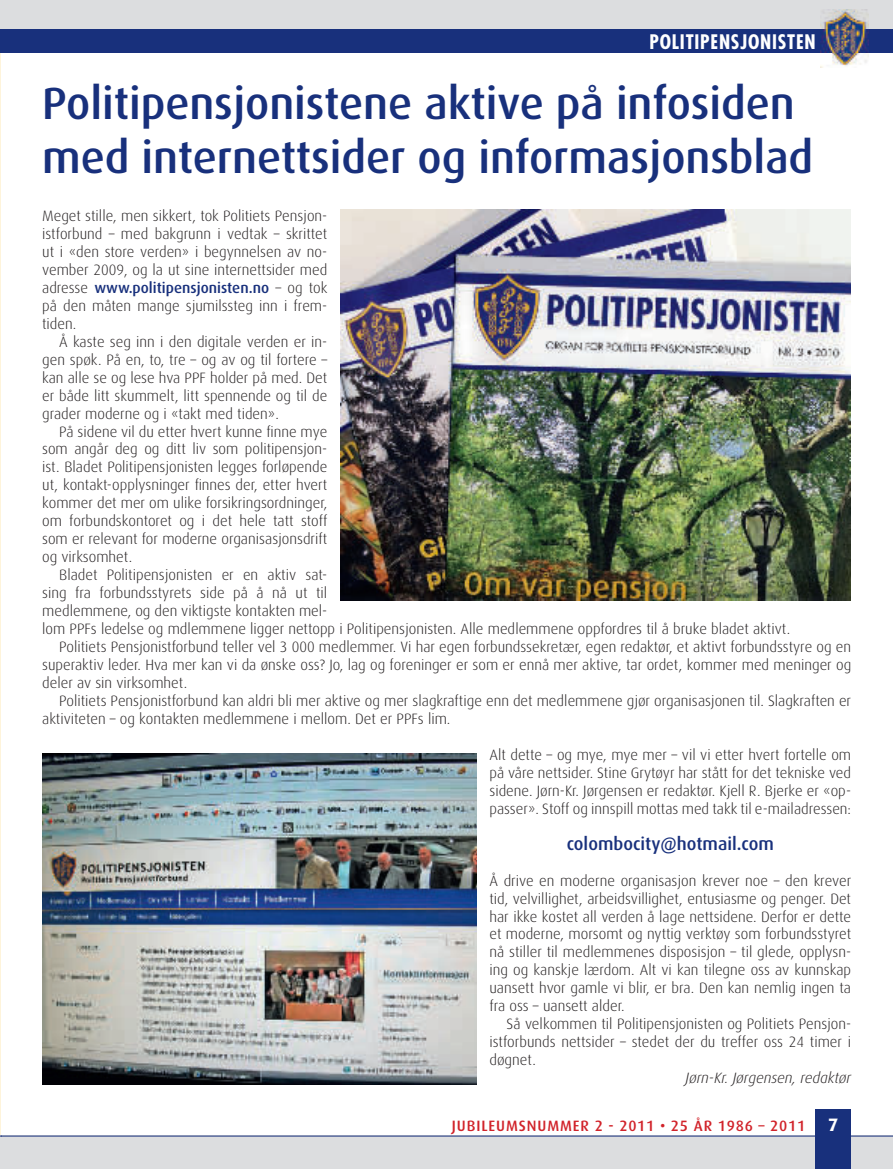
<style>
.page{position:relative;width:893px;height:1169px;background:#fff}
.page>*{position:absolute;margin:0;border:0;box-sizing:border-box;transform-origin:0 0}
.t1{font:500 45px/54px "Dax OT";color:#18307c}
.t2{font:700 condensed 19.5px "Futura";letter-spacing:.04em;color:#fff}
.t3{font:500 18px "Dax OT";color:#18307c}
.t4{font:700 18px "Dax OT";color:#fff}
.t5{font:300 15px/18px "Dax OT";color:#231f20;text-align:justify}
.t6{font:500 15px "Dax OT";letter-spacing:.06em;color:#d1232a}
.t7{font:italic 300 15px "Dax OT";color:#231f20}
.s1{font-weight:500;color:#18307c}
</style>
<div class="page">
<hr style="left:0;top:53px;width:1px;height:1082px;background:#fef4db">
<div style="left:0;top:1135px;width:892px;height:34px;background:#dcdddf"></div>
<div style="left:815px;top:1109px;width:35px;height:60px;background:#18307c"></div>
<hr style="left:0;top:1135px;width:892px;height:1px;background:#18307c">
<div style="left:1px;top:0;width:891px;height:39px;background:#dcdddf"></div>
<div style="left:1px;top:29px;width:891px;height:24px;background:#18307c"></div>
<img style="left:820px;top:10px;width:47px;height:58px">
<hr style="left:0;top:0;width:1px;height:39px;background:#dcdddf">
<svg style="left:0;top:29px;width:1px;height:24px"></svg>
<img style="left:42px;top:753px;width:434px;height:331px">
<img style="left:340px;top:209px;width:510px;height:392px">
<h2 class="t2" style="left:649px;top:29px;width:168px">POLITIPENSJONISTEN</h2>
<h1 class="t1" style="left:42px;top:68px;width:772px">Politipensjonistene aktive på infosiden med internettsider og informasjonsblad</h1>
<p class="t5" style="left:42px;top:204px;width:286px">Meget stille, men sikkert, tok Politiets Pensjon&shy;istforbund – med bakgrunn i vedtak – skrittet ut i «den store verden» i begynnelsen av no&shy;vember 2009, og la ut sine internettsider med adresse <span class="s1">www.politipensjonisten.no</span> – og tok på den måten mange sjumilssteg inn i frem&shy;tiden.</p>
<p class="t5" style="left:42px;top:330px;width:286px;text-indent:17px">Å kaste seg inn i den digitale verden er in&shy;gen spøk. På en, to, tre – og av og til fortere – kan alle se og lese hva PPF holder på med. Det er både litt skummelt, litt spennende og til de grader moderne og i «takt med tiden».</p>
<p class="t5" style="left:42px;top:419px;width:286px;text-indent:17px">På sidene vil du etter hvert kunne finne mye som angår deg og ditt liv som politipensjon&shy;ist. Bladet Politipensjonisten legges forløpende ut, kontakt-opplysninger finnes der, etter hvert kommer det mer om ulike forsikringsordninger, om forbundskontoret og i det hele tatt stoff som er relevant for moderne organisasjonsdrift og virksomhet.</p>
<p class="t5" style="left:59px;top:563px;width:269px">Bladet Politipensjonisten er en aktiv sat-</p>
<p class="t5" style="left:42px;top:581px;width:286px">sing fra forbundsstyrets side på å nå ut til</p>
<p class="t5" style="left:42px;top:599px;width:286px">medlemmene, og den viktigste kontakten mel-</p>
<p class="t5" style="left:42px;top:617px;width:749px">lom PPFs ledelse og mdlemmene ligger nettopp i Politipensjonisten. Alle medlemmene oppfordres til å bruke bladet aktivt.</p>
<p class="t5" style="left:59px;top:635px;width:793px">Politiets Pensjonistforbund teller vel 3 000 medlemmer. Vi har egen forbundssekretær, egen redaktør, et aktivt forbundsstyre og en</p>
<p class="t5" style="left:42px;top:653px;width:810px">superaktiv leder. Hva mer kan vi da ønske oss? Jo, lag og foreninger er som er ennå mer aktive, tar ordet, kommer med meninger og</p>
<p class="t5" style="left:42px;top:671px;width:146px">deler av sin virksomhet.</p>
<p class="t5" style="left:59px;top:689px;width:793px">Politiets Pensjonistforbund kan aldri bli mer aktive og mer slagkraftige enn det medlemmene gjør organisasjonen til. Slagkraften er</p>
<p class="t5" style="left:42px;top:707px;width:409px">aktiviteten – og kontakten medlemmene i mellom. Det er PPFs lim.</p>
<p class="t5" style="left:489px;top:743px;width:363px">Alt dette – og mye, mye mer – vil vi etter hvert fortelle om på våre nettsider. Stine Grytøyr har stått for det tekniske ved sidene. Jørn-Kr. Jørgensen er redaktør. Kjell R. Bjerke er «op&shy;passer». Stoff og innspill mottas med takk til e-mailadressen:</p>
<p class="t3" style="left:566px;top:826px;width:208px">colombocity@hotmail.com</p>
<p class="t5" style="left:489px;top:868px;width:363px">Å drive en moderne organisasjon krever noe – den krever tid, velvillighet, arbeidsvillighet, entusiasme og penger. Det har ikke kostet all verden å lage nettsidene. Derfor er dette et moderne, morsomt og nyttig verktøy som forbundsstyret nå stiller til medlemmenes disposisjon – til glede, opplysn&shy;ing og kanskje lærdom. Alt vi kan tilegne oss av kunnskap uansett hvor gamle vi blir, er bra. Den kan nemlig ingen ta fra oss – uansett alder.</p>
<p class="t5" style="left:489px;top:1012px;width:363px;text-indent:17px">Så velkommen til Politipensjonisten og Politiets Pensjon&shy;istforbunds nettsider – stedet der du treffer oss 24 timer i døgnet.</p>
<p class="t7" style="left:685px;top:1063px;width:167px">Jørn-Kr. Jørgensen, redaktør</p>
<p class="t6" style="left:451px;top:1111px;width:355px">JUBILEUMSNUMMER 2 - 2011 • 25 ÅR 1986 – 2011</p>
<p class="t4" style="left:827px;top:1108px;width:12px">7</p>
</div>
